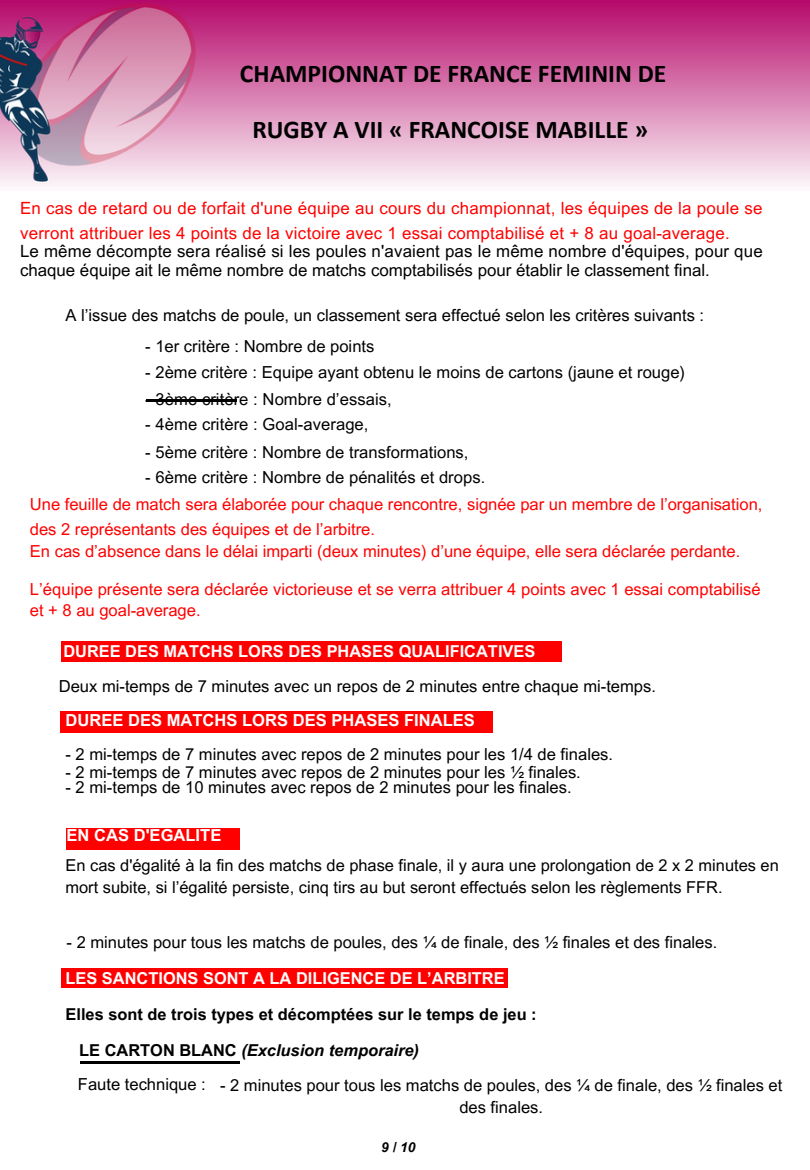
<style>
.page{position:relative;width:810px;height:1170px;background:#fff}
.page>*{position:absolute;margin:0;border:0;box-sizing:border-box;transform-origin:0 0}
.t1{font:700 25.65px/56.2px "Calibri";color:#000;text-align:center}
.t2{font:16.8px/24.8px "Arial MT Pro";letter-spacing:.015em;color:#f00}
.t3{font:16.8px/19.2px "Arial MT Pro";color:#000}
.t4{font:16.5px/22.5px "Arial MT Pro";color:#000;text-align:center}
.t5{font:16.5px/24.8px "Arial MT Pro";color:#f00}
.t6{font:700 16.5px "Arial MT Pro";color:#fff}
.t7{font:16.35px/21.3px "Arial MT Pro";color:#000}
.t8{font:700 16.35px "Arial MT Pro";color:#fff}
.t9{font:700 16.35px "Arial MT Pro";color:#000}
.t10{font:italic 700 16.35px "Arial MT Pro";color:#000}
.t11{font:italic 700 13.65px "Arial MT Pro";color:#000}
.s1{font-style:normal}
</style>
<div class="page">
<img style="left:0;top:0;width:810px;height:186px">
<div style="left:62px;top:968px;width:446px;height:19px;background:#f00"></div>
<div style="left:61px;top:712px;width:431px;height:20px;background:#f00"></div>
<div style="left:62px;top:642px;width:500px;height:20px;background:#f00"></div>
<div style="left:67px;top:828px;width:173px;height:21px;background:#f00"></div>
<hr style="left:81px;top:1062px;width:158px;height:1px;background:#000">
<hr style="left:147px;top:400px;width:90px;height:1px;background:#000">
<p class="t1" style="left:240px;top:48px;width:428px">CHAMPIONNAT DE FRANCE FEMININ DE<br>RUGBY A VII « FRANCOISE MABILLE »</p>
<h4 class="t2" style="left:20px;top:198px;width:744px">En cas de retard ou de forfait d'une équipe au cours du championnat, les équipes de la poule se verront attribuer les 4 points de la victoire avec 1 essai comptabilisé et + 8 au goal-average.</h4>
<h4 class="t3" style="left:20px;top:244px;width:744px">Le même décompte sera réalisé si les poules n'avaient pas le même nombre d'équipes, pour que chaque équipe ait le même nombre de matchs comptabilisés pour établir le classement final.</h4>
<h4 class="t4" style="left:66px;top:307px;width:640px">A l’issue des matchs de poule, un classement sera effectué selon les critères suivants :</h4>
<h2 class="t4" style="left:145px;top:337px;width:231px">- 1er critère : Nombre de points</h2>
<h2 class="t4" style="left:145px;top:363px;width:541px">- 2ème critère : Equipe ayant obtenu le moins de cartons (jaune et rouge)</h2>
<h2 class="t4" style="left:145px;top:390px;width:248px">- 3ème critère : Nombre d’essais,</h2>
<h2 class="t4" style="left:145px;top:415px;width:225px">- 4ème critère : Goal-average,</h2>
<h2 class="t4" style="left:145px;top:443px;width:325px">- 5ème critère : Nombre de transformations,</h2>
<h2 class="t4" style="left:145px;top:468px;width:341px">- 6ème critère : Nombre de pénalités et drops.</h2>
<h4 class="t5" style="left:30px;top:494px;width:734px">Une feuille de match sera élaborée pour chaque rencontre, signée par un membre de l’organisation, des 2 représentants des équipes et de l’arbitre.</h4>
<h4 class="t5" style="left:30px;top:541px;width:712px">En cas d’absence dans le délai imparti (deux minutes) d’une équipe, elle sera déclarée perdante.</h4>
<h4 class="t5" style="left:30px;top:580px;width:732px;line-height:21.3px">L’équipe présente sera déclarée victorieuse et se verra attribuer 4 points avec 1 essai comptabilisé et + 8 au goal-average.</h4>
<h4 class="t8" style="left:63px;top:645px;width:474px">DUREE DES MATCHS LORS DES PHASES QUALIFICATIVES</h4>
<h4 class="t4" style="left:59px;top:677px;width:599px">Deux mi-temps de 7 minutes avec un repos de 2 minutes entre chaque mi-temps.</h4>
<h4 class="t6" style="left:66px;top:714px;width:411px">DUREE DES MATCHS LORS DES PHASES FINALES</h4>
<h4 class="t4" style="left:66px;top:745px;width:549px">- 2 mi-temps de 7 minutes avec repos de 2 minutes pour les 1/4 de finales.</h4>
<h4 class="t4" style="left:66px;top:763px;width:517px">- 2 mi-temps de 7 minutes avec repos de 2 minutes pour les ½ finales.</h4>
<h4 class="t4" style="left:66px;top:779px;width:508px">- 2 mi-temps de 10 minutes avec repos de 2 minutes pour les finales.</h4>
<h2 class="t6" style="left:67px;top:829px;width:156px">EN CAS D'EGALITE</h2>
<h3 class="t7" style="left:66px;top:857px;width:715px">En cas d'égalité à la fin des matchs de phase finale, il y aura une prolongation de 2 x 2 minutes en mort subite, si l’égalité persiste, cinq tirs au but seront effectués selon les règlements FFR.</h3>
<h2 class="t4" style="left:67px;top:933px;width:652px">- 2 minutes pour tous les matchs de poules, des ¼ de finale, des ½ finales et des finales.</h2>
<h4 class="t8" style="left:66px;top:972px;width:441px">LES SANCTIONS SONT A LA DILIGENCE DE L’ARBITRE</h4>
<h4 class="t9" style="left:66px;top:1008px;width:473px">Elles sont de trois types et décomptées sur le temps de jeu :</h4>
<h4 class="t10" style="left:79px;top:1044px;width:341px"><span class="s1">LE CARTON BLANC</span> (Exclusion temporaire)</h4>
<h1 class="t4" style="left:78px;top:1075px;width:129px">Faute technique :</h1>
<h4 class="t4" style="left:220px;top:1076px;width:564px">- 2 minutes pour tous les matchs de poules, des ¼ de finale, des ½ finales et des finales.</h4>
<p class="t11" style="left:381px;top:1142px;width:36px">9/10</p>
</div>
